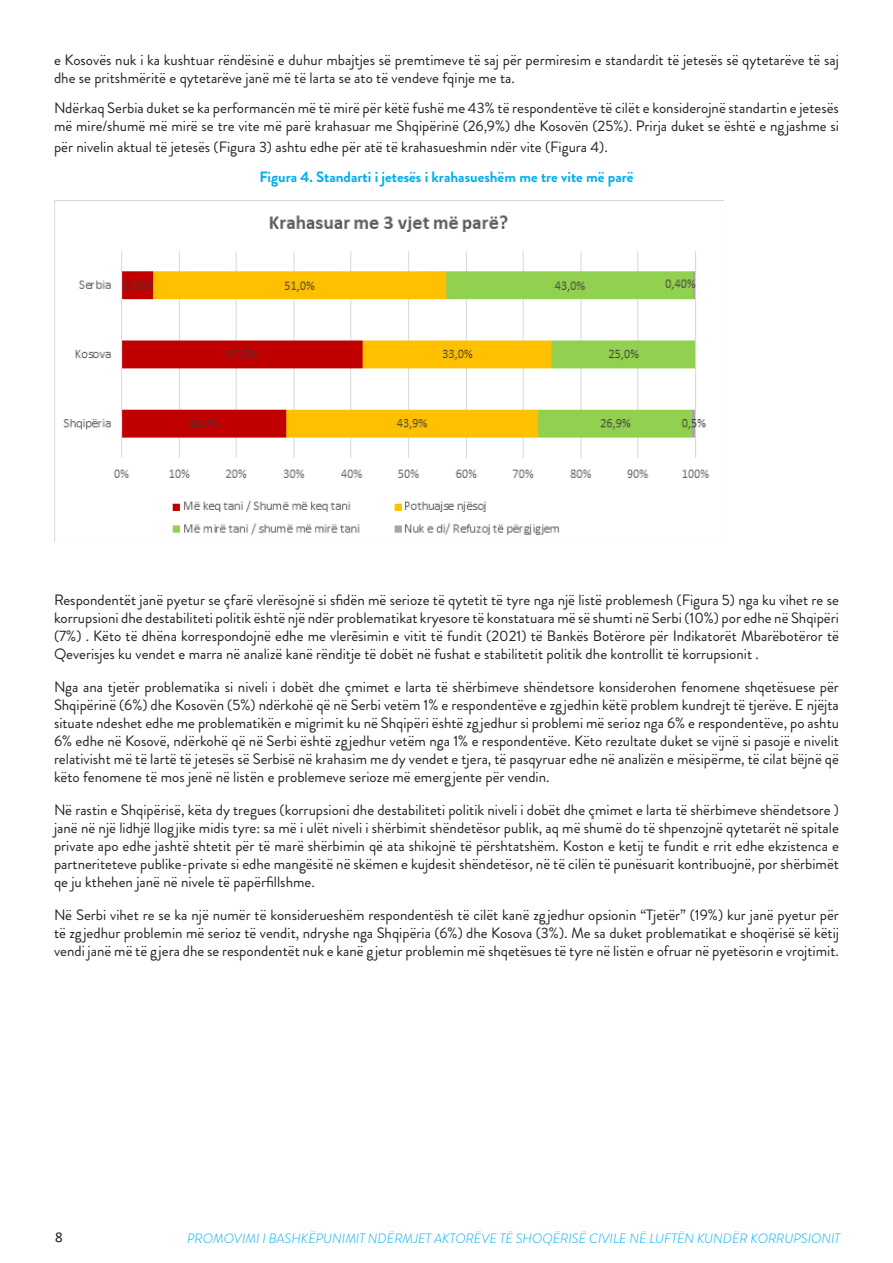
<style>
.page{position:relative;width:893px;height:1263px;background:#fff}
.page>*{position:absolute;margin:0;border:0;box-sizing:border-box;transform-origin:0 0}
.t1{font:15px/18px "Brandon Grotesque";color:#231f20;text-align:justify}
.t2{font:700 15px "Brandon Grotesque";color:#00aeef}
.t3{font:15px "Calibri";color:#231f20}
.t4{font:italic 300 13.5px "Brandon Grotesque";color:#00b0f0}
</style>
<div class="page">
<img style="left:63px;top:215px;width:647px;height:320px">
<p class="t1" style="left:54px;top:51px;width:786px">e Kosovës nuk i ka kushtuar rëndësinë e duhur mbajtjes së premtimeve të saj për permiresim e standardit të jetesës së qytetarëve të saj dhe se pritshmëritë e qytetarëve janë më të larta se ato të vendeve fqinje me ta.</p>
<p class="t1" style="left:54px;top:99px;width:786px">Ndërkaq Serbia duket se ka performancën më të mirë për këtë fushë me 43% të respondentëve të cilët e konsiderojnë standartin e jetesës më mire/shumë më mirë se tre vite më parë krahasuar me Shqipërinë (26,9%) dhe Kosovën (25%). Prirja duket se është e ngjashme si</p>
<p class="t1" style="left:54px;top:138px;width:555px">për nivelin aktual të jetesës (Figura 3) ashtu edhe për atë të krahasueshmin ndër vite (Figura 4).</p>
<p class="t2" style="left:259px;top:166px;width:376px">Figura 4. Standarti i jetesës i krahasueshëm me tre vite më parë</p>
<p class="t1" style="left:54px;top:591px;width:786px">Respondentët janë pyetur se çfarë vlerësojnë si sfidën më serioze të qytetit të tyre nga një listë problemesh (Figura 5) nga ku vihet re se korrupsioni dhe destabiliteti politik është një ndër problematikat kryesore të konstatuara më së shumti në Serbi (10%) por edhe në Shqipëri (7%) . Këto të dhëna korrespondojnë edhe me vlerēsimin e vitit të fundit (2021) të Bankës Botërore për Indikatorët Mbarëbotëror të Qeverisjes ku vendet e marra në analizë kanë rënditje të dobët në fushat e stabilitetit politik dhe kontrollit të korrupsionit .</p>
<p class="t1" style="left:54px;top:678px;width:787px">Nga ana tjetër problematika si niveli i dobët dhe çmimet e larta të shërbimeve shëndetsore konsiderohen fenomene shqetësuese për Shqipërinë (6%) dhe Kosovën (5%) ndërkohë që në Serbi vetëm 1% e respondentëve e zgjedhin këtë problem kundrejt të tjerëve. E njëjta situate ndeshet edhe me problematikën e migrimit ku në Shqipëri është zgjedhur si problemi më serioz nga 6% e respondentëve, po ashtu 6% edhe në Kosovë, ndërkohë që në Serbi është zgjedhur vetëm nga 1% e respondentëve. Këto rezultate duket se vijnë si pasojë e nivelit relativisht më të lartë të jetesës së Serbisë në krahasim me dy vendet e tjera, të pasqyruar edhe në analizën e mësipërme, të cilat bëjnë që këto fenomene të mos jenë në listën e problemeve serioze më emergjente për vendin.</p>
<p class="t1" style="left:54px;top:801px;width:786px">Në rastin e Shqipërisë, këta dy tregues (korrupsioni dhe destabiliteti politik niveli i dobët dhe çmimet e larta të shërbimeve shëndetsore ) janë në një lidhjë llogjike midis tyre: sa më i ulët niveli i shërbimit shëndetësor publik, aq më shumë do të shpenzojnë qytetarët në spitale private apo edhe jashtë shtetit për të marë shërbimin që ata shikojnë të përshtatshëm. Koston e ketij te fundit e rrit edhe ekzistenca e partneriteteve publike-private si edhe mangësitë në skëmen e kujdesit shëndetësor, në të cilën të punësuarit kontribuojnë, por shërbimët qe ju kthehen janë në nivele të papërfillshme.</p>
<p class="t1" style="left:54px;top:906px;width:786px">Në Serbi vihet re se ka një numër të konsiderueshëm respondentësh të cilët kanë zgjedhur opsionin “Tjetër” (19%) kur janë pyetur për të zgjedhur problemin më serioz të vendit, ndryshe nga Shqipëria (6%) dhe Kosova (3%). Me sa duket problematikat e shoqërisë së këtij vendi janë më të gjera dhe se respondentët nuk e kanë gjetur problemin më shqetësues të tyre në listën e ofruar në pyetësorin e vrojtimit.</p>
<p class="t3" style="left:55px;top:1227px;width:9px">8</p>
<p class="t4" style="left:187px;top:1229px;width:655px">PROMOVIMI I BASHKËPUNIMIT NDËRMJET AKTORËVE TË SHOQËRISË CIVILE NË LUFTËN KUNDËR KORRUPSIONIT</p>
</div>
